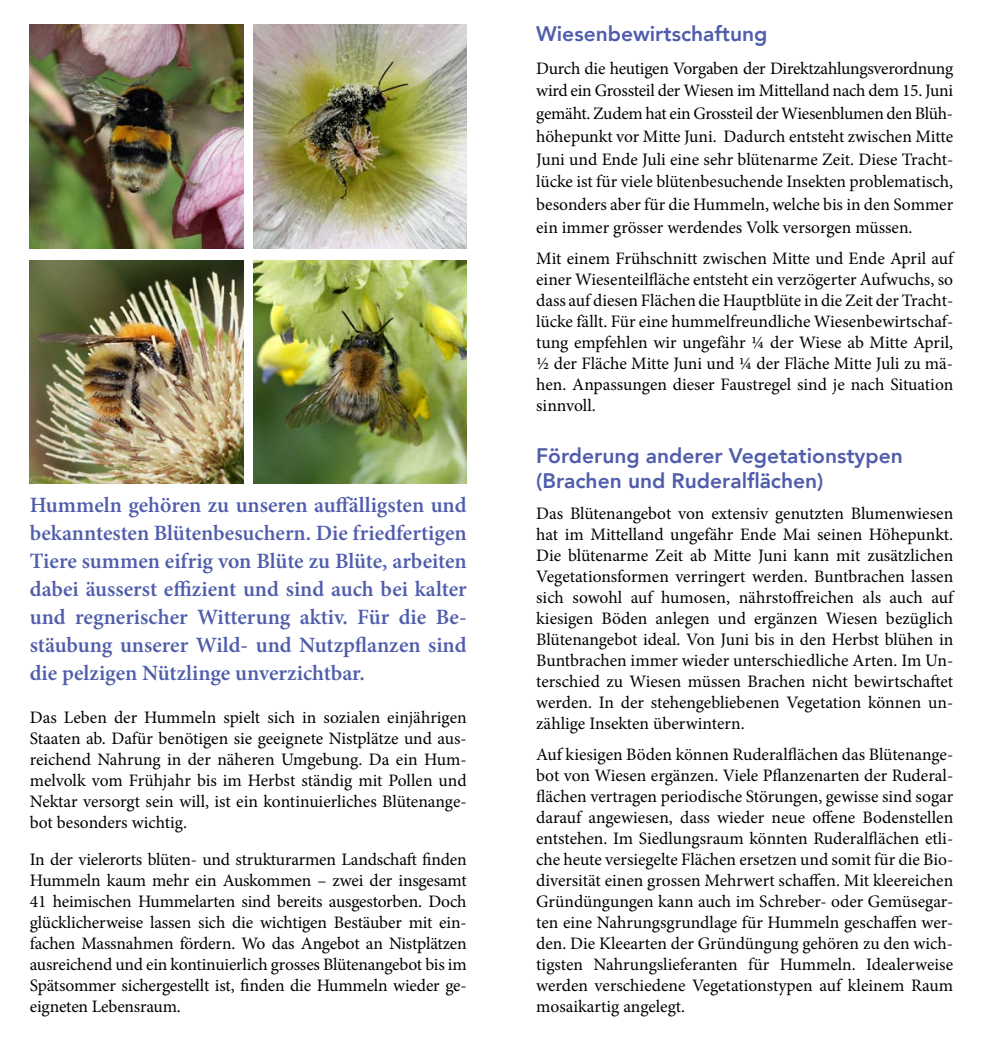
<style>
.page{position:relative;width:993px;height:1042px;background:#fff}
.page>*{position:absolute;margin:0;border:0;box-sizing:border-box;transform-origin:0 0}
.t1{font:600 21.88px/28px "Minion Pro";color:#4f5dab;text-align:justify}
.t2{font:800 21px/24.5px "Avenir";color:#4f5dab}
.t3{font:17.5px/21px "Minion Pro";letter-spacing:-.005em;color:#000;text-align:justify}
</style>
<div class="page">
<img style="left:30px;top:25px;width:213px;height:223px">
<img style="left:30px;top:260px;width:213px;height:224px">
<img style="left:253px;top:260px;width:213px;height:224px">
<img style="left:253px;top:25px;width:213px;height:223px">
<p class="t1" style="left:30px;top:491px;width:438px">Hummeln gehören zu unseren auffälligsten und bekanntesten Blütenbesuchern. Die friedfertigen Tiere summen eifrig von Blüte zu Blüte, arbeiten dabei äusserst effizient und sind auch bei kalter und regnerischer Witterung aktiv. Für die Be&shy;stäubung unserer Wild- und Nutzpflanzen sind die pelzigen Nützlinge unverzichtbar.</p>
<p class="t3" style="left:30px;top:707px;width:438px">Das Leben der Hummeln spielt sich in sozialen einjährigen Staaten ab. Dafür benötigen sie geeignete Nistplätze und aus&shy;reichend Nahrung in der näheren Umgebung. Da ein Hum&shy;melvolk vom Frühjahr bis im Herbst ständig mit Pollen und Nektar versorgt sein will, ist ein kontinuierliches Blütenange&shy;bot besonders wichtig.</p>
<p class="t3" style="left:30px;top:849px;width:438px">In der vielerorts blüten- und strukturarmen Landschaft finden Hummeln kaum mehr ein Auskommen – zwei der insgesamt 41 heimischen Hummelarten sind bereits ausgestorben. Doch glücklicherweise lassen sich die wichtigen Bestäuber mit ein&shy;fachen Massnahmen fördern. Wo das Angebot an Nistplätzen ausreichend und ein kontinuierlich grosses Blütenangebot bis im Spätsommer sichergestellt ist, finden die Hummeln wieder ge&shy;eigneten Lebensraum.</p>
<p class="t2" style="left:536px;top:21px;width:233px">Wiesenbewirtschaftung</p>
<p class="t3" style="left:536px;top:57px;width:418px;line-height:22.8px">Durch die heutigen Vorgaben der Direktzahlungsverordnung wird ein Grossteil der Wiesen im Mittelland nach dem 15. Juni gemäht. Zudem hat ein Grossteil der Wiesenblumen den Blüh&shy;höhepunkt vor Mitte Juni. Dadurch entsteht zwischen Mitte Juni und Ende Juli eine sehr blütenarme Zeit. Diese Tracht&shy;lücke ist für viele blütenbesuchende Insekten problematisch, besonders aber für die Hummeln, welche bis in den Sommer ein immer grösser werdendes Volk versorgen müssen.</p>
<p class="t3" style="left:536px;top:248px;width:418px">Mit einem Frühschnitt zwischen Mitte und Ende April auf einer Wiesenteilfläche entsteht ein verzögerter Aufwuchs, so dass auf diesen Flächen die Hauptblüte in die Zeit der Tracht&shy;lücke fällt. Für eine hummelfreundliche Wiesenbewirtschaf&shy;tung empfehlen wir ungefähr ¼ der Wiese ab Mitte April, ½ der Fläche Mitte Juni und ¼ der Fläche Mitte Juli zu mä&shy;hen. Anpassungen dieser Faustregel sind je nach Situation sinnvoll.</p>
<p class="t2" style="left:536px;top:444px;width:368px">Förderung anderer Vegetationstypen (Brachen und Ruderalflächen)</p>
<p class="t3" style="left:536px;top:502px;width:418px">Das Blütenangebot von extensiv genutzten Blumenwiesen hat im Mittelland ungefähr Ende Mai seinen Höhepunkt.<br>Die blütenarme Zeit ab Mitte Juni kann mit zusätzlichen Vegetationsformen verringert werden. Buntbrachen lassen sich sowohl auf humosen, nährstoffreichen als auch auf kiesigen Böden anlegen und ergänzen Wiesen bezüglich Blütenangebot ideal. Von Juni bis in den Herbst blühen in Buntbrachen immer wieder unterschiedliche Arten. Im Un&shy;terschied zu Wiesen müssen Brachen nicht bewirtschaftet werden. In der stehengebliebenen Vegetation können un&shy;zählige Insekten überwintern.</p>
<p class="t3" style="left:536px;top:744px;width:418px">Auf kiesigen Böden können Ruderalflächen das Blütenange&shy;bot von Wiesen ergänzen. Viele Pflanzenarten der Ruderal&shy;flächen vertragen periodische Störungen, gewisse sind sogar darauf angewiesen, dass wieder neue offene Bodenstellen entstehen. Im Siedlungsraum könnten Ruderalflächen etli&shy;che heute versiegelte Flächen ersetzen und somit für die Bio&shy;diversität einen grossen Mehrwert schaffen. Mit kleereichen Gründüngungen kann auch im Schreber- oder Gemüsegar&shy;ten eine Nahrungsgrundlage für Hummeln geschaffen wer&shy;den. Die Kleearten der Gründüngung gehören zu den wich&shy;tigsten Nahrungslieferanten für Hummeln. Idealerweise werden verschiedene Vegetationstypen auf kleinem Raum mosaikartig angelegt.</p>
</div>
